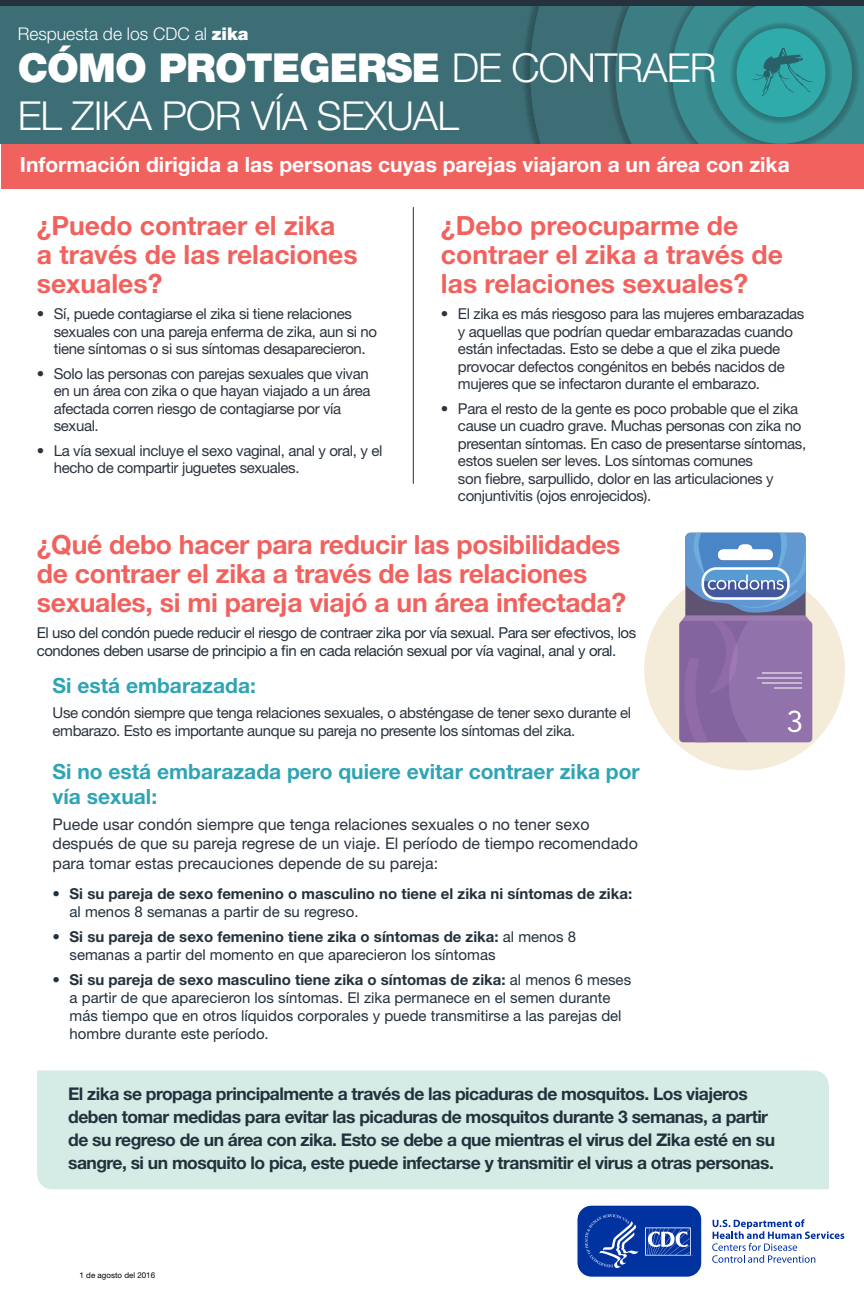
<style>
.page{position:relative;width:864px;height:1296px;background:#fff}
.page>*{position:absolute;margin:0;border:0;box-sizing:border-box;transform-origin:0 0}
.t1{font:300 40px/48px "Helvetica Neue LT Std";letter-spacing:-.02em;color:#fff}
.t2{font:700 26.5px/29px "Helvetica Neue LT Std";letter-spacing:-.01em;color:#f1625e}
.t3{font:700 21px/25.2px "Helvetica Neue LT Std";color:#2fa4b4}
.t4{font:700 21px "Helvetica Neue LT Std";color:#fff}
.t5{font:700 17.5px/23px "Helvetica Neue LT Std";letter-spacing:-.03em;color:#23313c}
.t6{font:300 17.5px "Helvetica Neue LT Std";color:#fff}
.t7{font:16px/19.2px "Helvetica Neue LT Std";color:#2b333d}
.t8{font:15px/17.5px "Helvetica Neue LT Std";letter-spacing:-.025em;color:#2b333d}
.t9{font:15px/18px "Helvetica Neue LT Std";color:#23313c}
.t10{font:15px/18px "Helvetica Neue LT Std";letter-spacing:-.03em;color:#23313c}
.t11{font:700 15px/18px "Helvetica Neue LT Std";color:#23313c}
.t12{font:8px "Helvetica Neue LT Std";color:#000}
.s1{font-weight:900}
.s2{font-weight:400}
.s3{font-weight:700}
</style>
<div class="page">
<div style="left:1px;top:144px;width:863px;height:45px;background:#f1625f"></div>
<hr style="left:413px;top:207px;width:1px;height:277px;background:#24313c">
<div style="left:37px;top:1071px;width:792px;height:118px;background:#d4ece5"></div>
<div style="left:0;top:0;width:864px;height:144px;background:#3d6e75"></div>
<svg style="left:521px;top:5px;width:9px;height:122px"></svg>
<svg style="left:530px;top:5px;width:76px;height:139px"></svg>
<svg style="left:606px;top:5px;width:10px;height:112px"></svg>
<svg style="left:616px;top:5px;width:248px;height:139px"></svg>
<div style="left:0;top:0;width:864px;height:5px;background:#25313c"></div>
<div style="left:644px;top:570px;width:201px;height:200px;background:#f4ecd8;border-radius:50%"></div>
<svg style="left:680px;top:533px;width:132px;height:209px;background:#8881b4"></svg>
<hr style="left:762px;top:673px;width:40px;height:1px;background:#fff">
<hr style="left:762px;top:682px;width:40px;height:2px;background:#fff">
<hr style="left:775px;top:687px;width:27px;height:2px;background:#fff">
<hr style="left:757px;top:678px;width:45px;height:1px;background:#fff">
<svg style="left:712px;top:1219px;width:132px;height:44px"></svg>
<svg style="left:577px;top:1205px;width:125px;height:73px;background:#2852ae"></svg>
<p class="t6" style="left:18px;top:23px;width:232px">Respuesta de los CDC al <span class="s1">zika</span></p>
<p class="t1" style="left:18px;top:43px;width:700px"><span class="s1">CÓMO PROTEGERSE</span> DE CONTRAER<br>EL ZIKA POR VÍA SEXUAL</p>
<p class="t4" style="left:20px;top:151px;width:771px">Información dirigida a las personas cuyas parejas viajaron a un área con zika</p>
<p class="t2" style="left:441px;top:211px;width:344px">¿Debo preocuparme de contraer el zika a través de las relaciones sexuales?</p>
<p class="t8" style="left:458px;top:305px;width:348px;text-indent:-17px">• El zika es más riesgoso para las mujeres embarazadas y aquellas que podrían quedar embarazadas cuando están infectadas. Esto se debe a que el zika puede provocar defectos congénitos en bebés nacidos de mujeres que se infectaron durante el embarazo.</p>
<p class="t8" style="left:458px;top:399px;width:350px;text-indent:-17px">• Para el resto de la gente es poco probable que el zika cause un cuadro grave. Muchas personas con zika no presentan síntomas. En caso de presentarse síntomas, estos suelen ser leves. Los síntomas comunes<br>son fiebre, sarpullido, dolor en las articulaciones y conjuntivitis (ojos enrojecidos).</p>
<p class="t2" style="left:37px;top:529px;width:591px">¿Qué debo hacer para reducir las posibilidades de contraer el zika a través de las relaciones sexuales, si mi pareja viajó a un área infectada?</p>
<p class="t10" style="left:37px;top:624px;width:601px">El uso del condón puede reducir el riesgo de contraer zika por vía sexual. Para ser efectivos, los condones deben usarse de principio a fin en cada relación sexual por vía vaginal, anal y oral.</p>
<p class="t3" style="left:53px;top:672px;width:205px">Si está embarazada:</p>
<p class="t8" style="left:53px;top:703px;width:580px;line-height:18px">Use condón siempre que tenga relaciones sexuales, o absténgase de tener sexo durante el embarazo. Esto es importante aunque su pareja no presente los síntomas del zika.</p>
<p class="t3" style="left:53px;top:758px;width:589px">Si no está embarazada pero quiere evitar contraer zika por vía sexual:</p>
<p class="t7" style="left:53px;top:815px;width:587px">Puede usar condón siempre que tenga relaciones sexuales o no tener sexo después de que su pareja regrese de un viaje. El período de tiempo recomendado para tomar estas precauciones depende de su pareja:</p>
<p class="t11" style="left:70px;top:885px;width:564px;text-indent:-17px">• Si su pareja de sexo femenino o masculino no tiene el zika ni síntomas de zika: <span class="s2">al menos 8 semanas a partir de su regreso.</span></p>
<p class="t9" style="left:70px;top:928px;width:508px;text-indent:-17px"><span class="s3">• Si su pareja de sexo femenino tiene zika o síntomas de zika:</span> al menos 8 semanas a partir del momento en que aparecieron los síntomas</p>
<p class="t9" style="left:70px;top:971px;width:563px;text-indent:-17px"><span class="s3">• Si su pareja de sexo masculino tiene zika o síntomas de zika:</span> al menos 6 meses a partir de que aparecieron los síntomas. El zika permanece en el semen durante más tiempo que en otros líquidos corporales y puede transmitirse a las parejas del hombre durante este período.</p>
<p class="t2" style="left:37px;top:211px;width:322px">¿Puedo contraer el zika<br>a través de las relaciones sexuales?</p>
<p class="t8" style="left:54px;top:305px;width:325px;text-indent:-17px">• Sí, puede contagiarse el zika si tiene relaciones sexuales con una pareja enferma de zika, aun si no tiene síntomas o si sus síntomas desaparecieron.</p>
<p class="t8" style="left:54px;top:364px;width:318px;text-indent:-17px">• Solo las personas con parejas sexuales que vivan en un área con zika o que hayan viajado a un área afectada corren riesgo de contagiarse por vía sexual.</p>
<p class="t8" style="left:54px;top:441px;width:330px;text-indent:-17px">• La vía sexual incluye el sexo vaginal, anal y oral, y el hecho de compartir juguetes sexuales.</p>
<p class="t5" style="left:68px;top:1082px;width:708px">El zika se propaga principalmente a través de las picaduras de mosquitos. Los viajeros deben tomar medidas para evitar las picaduras de mosquitos durante 3 semanas, a partir de su regreso de un área con zika. Esto se debe a que mientras el virus del Zika esté en su sangre, si un mosquito lo pica, este puede infectarse y transmitir el virus a otras personas.</p>
<p class="t12" style="left:80px;top:1270px;width:77px">1 de agosto del 2016</p>
</div>
